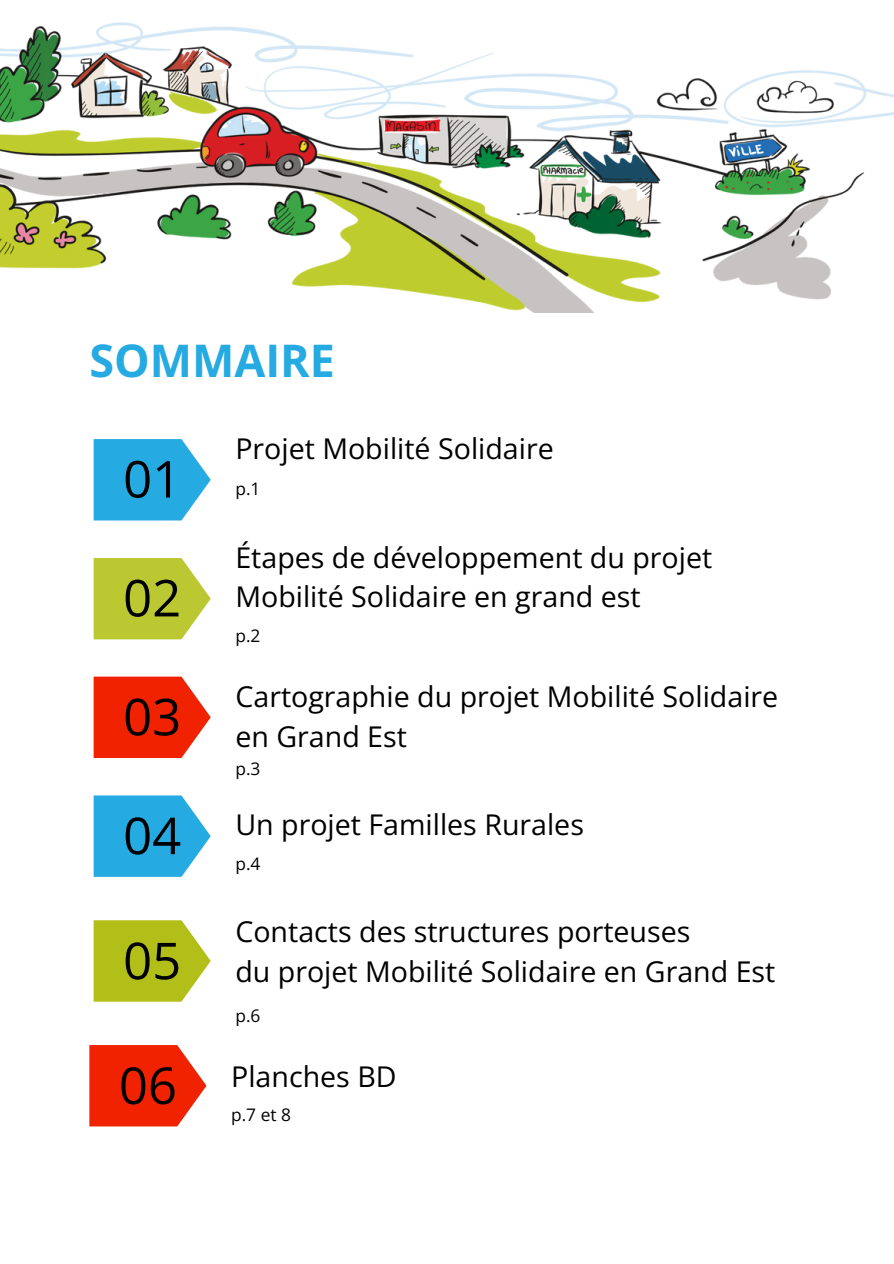
<style>
.page{position:relative;width:894px;height:1264px;background:#fff}
.page>*{position:absolute;margin:0;border:0;box-sizing:border-box;transform-origin:0 0}
.t1{font:50.85px "Open Sans";color:#000}
.t2{font:700 44.85px "Open Sans";color:#25aae1}
.t3{font:28.5px/39.3px "Open Sans";color:#000}
.t4{font:17.25px "Open Sans";color:#000}
</style>
<div class="page">
<svg style="left:94px;top:558px;width:117px;height:81px;background:#c4ce4b"></svg>
<svg style="left:94px;top:676px;width:117px;height:82px;background:#f23f22"></svg>
<svg style="left:94px;top:795px;width:117px;height:81px;background:#41b5e4"></svg>
<svg style="left:94px;top:920px;width:117px;height:81px;background:#bbc735"></svg>
<svg style="left:94px;top:439px;width:117px;height:81px;background:#40b4e4"></svg>
<img style="left:0;top:22px;width:893px;height:290px">
<svg style="left:89px;top:1045px;width:117px;height:81px;background:#f23d1f"></svg>
<h2 class="t2" style="left:89px;top:328px;width:247px">SOMMAIRE</h2>
<h2 class="t1" style="left:123px;top:443px;width:60px">01</h2>
<p class="t1" style="left:123px;top:562px;width:60px">02</p>
<h2 class="t1" style="left:123px;top:681px;width:60px">03</h2>
<p class="t1" style="left:123px;top:799px;width:60px">04</p>
<p class="t1" style="left:123px;top:924px;width:60px">05</p>
<p class="t1" style="left:119px;top:1049px;width:60px">06</p>
<p class="t3" style="left:235px;top:428px;width:320px">Projet Mobilité Solidaire</p>
<p class="t4" style="left:235px;top:476px;width:27px">p.1</p>
<p class="t3" style="left:235px;top:537px;width:478px">Étapes de développement du projet<br>Mobilité Solidaire en grand est</p>
<h1 class="t4" style="left:235px;top:623px;width:27px">p.2</h1>
<p class="t3" style="left:235px;top:676px;width:544px">Cartographie du projet Mobilité Solidaire en Grand Est</p>
<h2 class="t4" style="left:235px;top:756px;width:27px">p.3</h2>
<p class="t3" style="left:235px;top:804px;width:350px">Un projet Familles Rurales</p>
<p class="t4" style="left:235px;top:851px;width:27px">p.4</p>
<h2 class="t3" style="left:235px;top:911px;width:541px">Contacts des structures porteuses<br>du projet Mobilité Solidaire en Grand Est</h2>
<p class="t4" style="left:235px;top:1003px;width:27px">p.6</p>
<p class="t3" style="left:231px;top:1055px;width:167px">Planches BD</p>
<h2 class="t4" style="left:231px;top:1102px;width:61px">p.7 et 8</h2>
</div>
